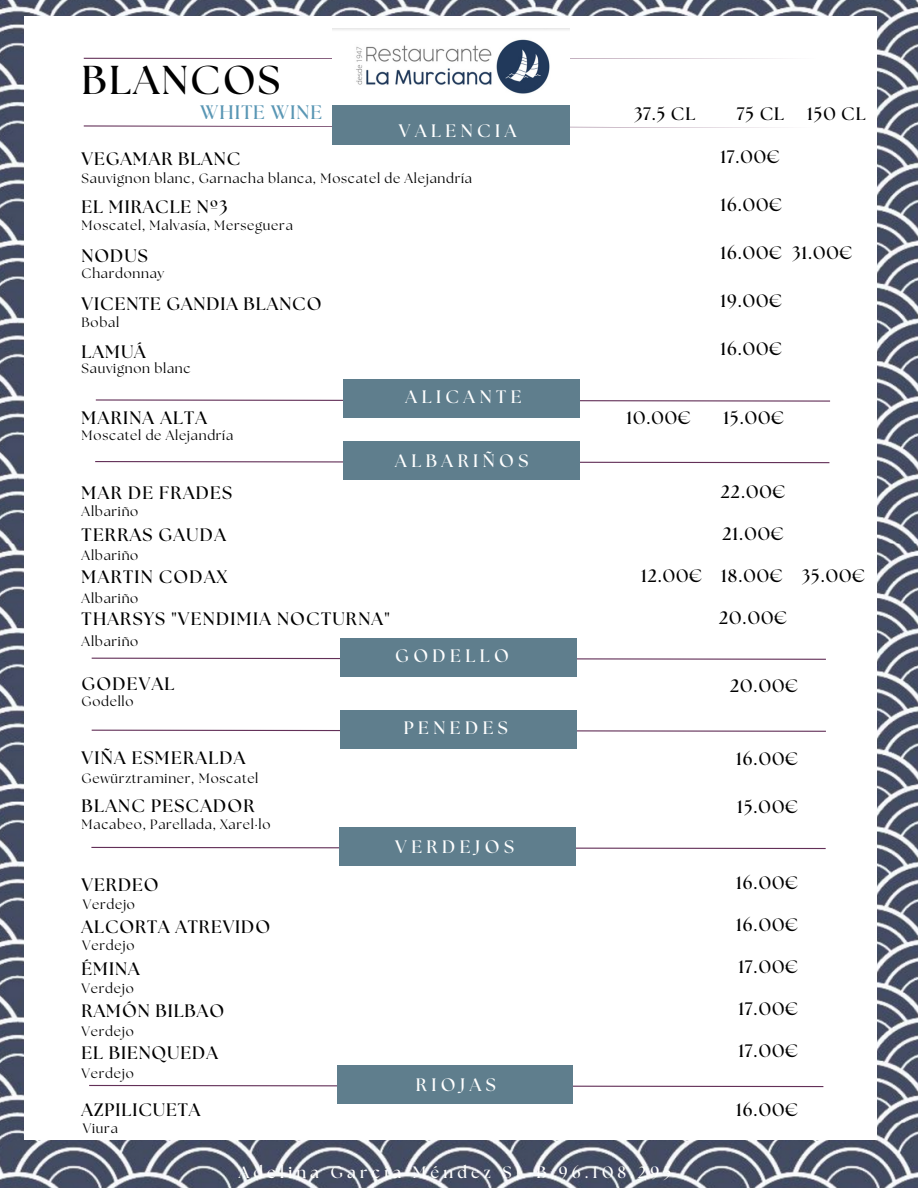
<style>
.page{position:relative;width:918px;height:1188px;background:#fff}
.page>*{position:absolute;margin:0;border:0;box-sizing:border-box;transform-origin:0 0}
.t1{font:700 40.2px "The Seasons";letter-spacing:.055em;color:#000}
.t2{font:700 19.5px "The Seasons";letter-spacing:.055em;color:#5996b4}
.t3{font:700 18px "The Seasons";letter-spacing:.055em;color:#000}
.t4{font:700 18px "The Seasons";letter-spacing:.25em;color:#fff}
.t5{font:700 16.5px "The Seasons";letter-spacing:.25em;color:#fff}
.t6{font:13.5px "The Seasons";letter-spacing:.055em;color:#000}
</style>
<div class="page">
<img style="left:0;top:0;width:918px;height:1188px">
<div style="left:25px;top:17px;width:852px;height:1123px;background:#fff"></div>
<svg style="left:84px;top:125px;width:701px;height:3px"></svg>
<svg style="left:84px;top:58px;width:702px;height:1px"></svg>
<div style="left:333px;top:105px;width:236px;height:39px;background:#5f7e8d"></div>
<img style="left:333px;top:29px;width:236px;height:65px">
<svg style="left:95px;top:399px;width:736px;height:3px"></svg>
<div style="left:343px;top:379px;width:237px;height:39px;background:#5f7e8d"></div>
<svg style="left:89px;top:1084px;width:735px;height:4px"></svg>
<div style="left:337px;top:1065px;width:236px;height:39px;background:#5f7e8d"></div>
<svg style="left:95px;top:461px;width:735px;height:3px"></svg>
<div style="left:343px;top:441px;width:237px;height:39px;background:#5f7e8d"></div>
<svg style="left:91px;top:729px;width:735px;height:3px"></svg>
<div style="left:340px;top:710px;width:236px;height:39px;background:#5f7e8d"></div>
<svg style="left:91px;top:657px;width:735px;height:3px"></svg>
<div style="left:340px;top:638px;width:236px;height:39px;background:#5f7e8d"></div>
<svg style="left:91px;top:846px;width:735px;height:4px"></svg>
<div style="left:340px;top:827px;width:236px;height:39px;background:#5f7e8d"></div>
<h2 class="t1" style="left:82px;top:62px;width:200px">BLANCOS</h2>
<h2 class="t2" style="left:200px;top:104px;width:123px">WHITE WINE</h2>
<h3 class="t3" style="left:82px;top:150px;width:160px">VEGAMAR BLANC</h3>
<p class="t3" style="left:82px;top:198px;width:147px">EL MIRACLE Nº3</p>
<p class="t3" style="left:82px;top:247px;width:67px">NODUS</p>
<h2 class="t3" style="left:82px;top:295px;width:241px">VICENTE GANDIA BLANCO</h2>
<h3 class="t3" style="left:82px;top:343px;width:66px">LAMUÁ</h3>
<h2 class="t4" style="left:399px;top:122px;width:119px">VALENCIA</h2>
<h3 class="t6" style="left:82px;top:172px;width:392px">Sauvignon blanc, Garnacha blanca, Moscatel de Alejandría</h3>
<h3 class="t6" style="left:82px;top:219px;width:213px">Moscatel, Malvasía, Merseguera</h3>
<h3 class="t6" style="left:82px;top:267px;width:84px">Chardonnay</h3>
<h2 class="t6" style="left:82px;top:316px;width:39px">Bobal</h2>
<h2 class="t6" style="left:82px;top:362px;width:111px">Sauvignon blanc</h2>
<p class="t3" style="left:82px;top:409px;width:127px">MARINA ALTA</p>
<p class="t6" style="left:82px;top:429px;width:153px">Moscatel de Alejandría</p>
<h2 class="t4" style="left:406px;top:388px;width:117px">ALICANTE</h2>
<p class="t4" style="left:395px;top:452px;width:135px">ALBARIÑOS</p>
<h3 class="t3" style="left:82px;top:485px;width:152px">MAR DE FRADES</h3>
<h3 class="t3" style="left:82px;top:527px;width:146px">TERRAS GAUDA</h3>
<h3 class="t3" style="left:82px;top:569px;width:147px">MARTIN CODAX</h3>
<h3 class="t3" style="left:82px;top:611px;width:310px">THARSYS "VENDIMIA NOCTURNA"</h3>
<p class="t6" style="left:82px;top:506px;width:58px">Albariño</p>
<h2 class="t6" style="left:82px;top:549px;width:58px">Albariño</h2>
<h2 class="t6" style="left:82px;top:592px;width:58px">Albariño</h2>
<h2 class="t6" style="left:82px;top:635px;width:58px">Albariño</h2>
<h2 class="t3" style="left:82px;top:675px;width:94px">GODEVAL</h2>
<h3 class="t6" style="left:82px;top:696px;width:54px">Godello</h3>
<p class="t3" style="left:82px;top:749px;width:165px">VIÑA ESMERALDA</p>
<p class="t3" style="left:82px;top:797px;width:175px">BLANC PESCADOR</p>
<p class="t6" style="left:82px;top:772px;width:178px">Gewürztraminer, Moscatel</p>
<h2 class="t6" style="left:82px;top:818px;width:190px">Macabeo, Parellada, Xarel·lo</h2>
<h2 class="t3" style="left:82px;top:876px;width:78px">VERDEO</h2>
<h2 class="t3" style="left:82px;top:918px;width:190px">ALCORTA ATREVIDO</h2>
<h2 class="t3" style="left:82px;top:960px;width:60px">ÉMINA</h2>
<h2 class="t3" style="left:82px;top:1002px;width:144px">RAMÓN BILBAO</h2>
<h3 class="t3" style="left:82px;top:1044px;width:138px">EL BIENQUEDA</h3>
<h2 class="t6" style="left:83px;top:898px;width:54px">Verdejo</h2>
<h2 class="t6" style="left:82px;top:939px;width:54px">Verdejo</h2>
<h2 class="t6" style="left:82px;top:982px;width:54px">Verdejo</h2>
<p class="t6" style="left:82px;top:1026px;width:54px">Verdejo</p>
<p class="t6" style="left:82px;top:1067px;width:54px">Verdejo</p>
<p class="t3" style="left:82px;top:1101px;width:120px">AZPILICUETA</p>
<p class="t6" style="left:83px;top:1122px;width:36px">Viura</p>
<h2 class="t4" style="left:395px;top:647px;width:115px">GODELLO</h2>
<h2 class="t4" style="left:404px;top:719px;width:106px">PENEDES</h2>
<h3 class="t4" style="left:395px;top:838px;width:120px">VERDEJOS</h3>
<h2 class="t4" style="left:416px;top:1076px;width:82px">RIOJAS</h2>
<p class="t3" style="left:634px;top:106px;width:63px">37.5 CL</p>
<p class="t3" style="left:737px;top:106px;width:48px">75 CL</p>
<p class="t3" style="left:807px;top:106px;width:60px">150 CL</p>
<h2 class="t3" style="left:721px;top:149px;width:61px">17.00€</h2>
<h2 class="t3" style="left:721px;top:197px;width:63px">16.00€</h2>
<p class="t3" style="left:721px;top:245px;width:133px">16.00€ 31.00€</p>
<p class="t3" style="left:721px;top:293px;width:63px">19.00€</p>
<p class="t3" style="left:721px;top:341px;width:63px">16.00€</p>
<h2 class="t3" style="left:626px;top:409px;width:66px">10.00€</h2>
<h2 class="t3" style="left:724px;top:409px;width:62px">15.00€</h2>
<p class="t3" style="left:721px;top:484px;width:66px">22.00€</p>
<h2 class="t3" style="left:723px;top:526px;width:62px">21.00€</h2>
<h3 class="t3" style="left:641px;top:568px;width:225px">12.00€ 18.00€ 35.00€</h3>
<p class="t3" style="left:719px;top:610px;width:69px">20.00€</p>
<h3 class="t3" style="left:730px;top:678px;width:69px">20.00€</h3>
<h2 class="t3" style="left:736px;top:751px;width:63px">16.00€</h2>
<h3 class="t3" style="left:737px;top:799px;width:62px">15.00€</h3>
<h3 class="t3" style="left:736px;top:874px;width:63px">16.00€</h3>
<h3 class="t3" style="left:736px;top:916px;width:63px">16.00€</h3>
<h3 class="t3" style="left:739px;top:958px;width:61px">17.00€</h3>
<h2 class="t3" style="left:739px;top:1000px;width:61px">17.00€</h2>
<h2 class="t3" style="left:739px;top:1042px;width:61px">17.00€</h2>
<p class="t3" style="left:736px;top:1101px;width:63px">16.00€</p>
<p class="t5" style="left:239px;top:1165px;width:434px">Adelina García Méndez SL B.96.108.295</p>
</div>
